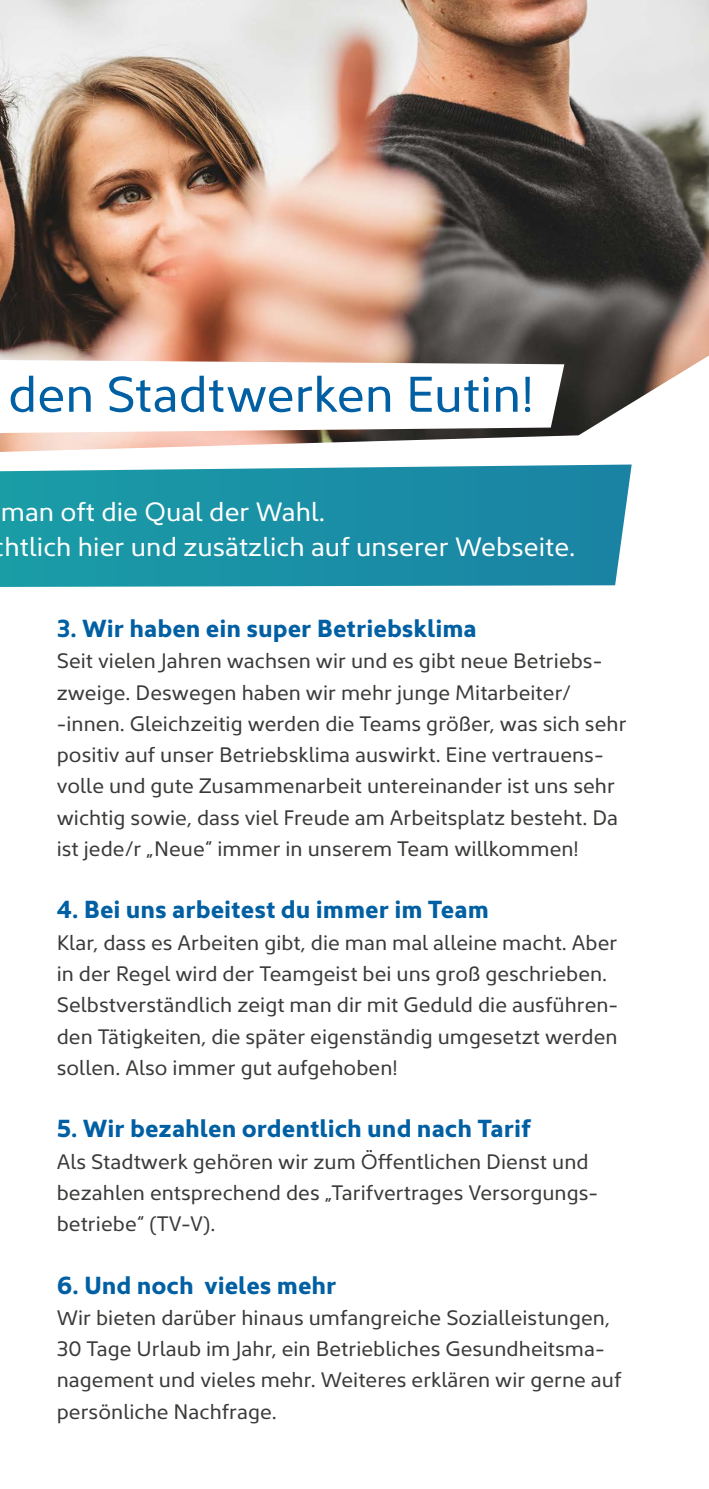
<style>
.page{position:relative;width:709px;height:1489px;background:#fff}
.page>*{position:absolute;margin:0;border:0;box-sizing:border-box;transform-origin:0 0}
.t1{font:50.75px "Kyrial Sans Pro";color:#0060a3}
.t2{font:27px/35px "Kyrial Sans Pro";letter-spacing:.005em;color:#fff}
.t3{font:700 25px "Kyrial Sans Pro";color:#0060a3}
.t4{font:21.25px/31.2px "Kyrial Sans Pro";letter-spacing:.005em;color:#3a3a39}
</style>
<div class="page">
<img style="left:0;top:0;width:709px;height:452px">
<svg style="left:0;top:360px;width:564px;height:73px"></svg>
<svg style="left:0;top:464px;width:631px;height:123px;background:#2595a9"></svg>
<h1 class="t1" style="left:8px;top:359px;width:527px">den Stadtwerken Eutin!</h1>
<p class="t2" style="left:1px;top:492px;width:576px">man oft die Qual der Wahl.<br>htlich hier und zusätzlich auf unserer Webseite.</p>
<p class="t3" style="left:57px;top:610px;width:421px">3. Wir haben ein super Betriebsklima</p>
<p class="t4" style="left:57px;top:644px;width:547px">Seit vielen Jahren wachsen wir und es gibt neue Betriebs&shy;zweige. Deswegen haben wir mehr junge Mitarbeiter/</p>
<p class="t4" style="left:57px;top:706px;width:571px">-innen. Gleichzeitig werden die Teams größer, was sich sehr positiv auf unser Betriebsklima auswirkt. Eine vertrauens&shy;volle und gute Zusammenarbeit untereinander ist uns sehr wichtig sowie, dass viel Freude am Arbeitsplatz besteht. Da ist jede/r „Neue“ immer in unserem Team willkommen!</p>
<p class="t3" style="left:57px;top:891px;width:433px">4. Bei uns arbeitest du immer im Team</p>
<p class="t4" style="left:57px;top:925px;width:563px">Klar, dass es Arbeiten gibt, die man mal alleine macht. Aber in der Regel wird der Teamgeist bei uns groß geschrieben.<br>Selbstverständlich zeigt man dir mit Geduld die ausführen&shy;den Tätigkeiten, die später eigenständig umgesetzt werden sollen. Also immer gut aufgehoben!</p>
<p class="t3" style="left:57px;top:1110px;width:476px">5. Wir bezahlen ordentlich und nach Tarif</p>
<p class="t4" style="left:57px;top:1144px;width:533px">Als Stadtwerk gehören wir zum Öffentlichen Dienst und</p>
<p class="t4" style="left:57px;top:1175px;width:543px">bezahlen entsprechend des „Tarifvertrages Versorgungs-</p>
<p class="t4" style="left:57px;top:1206px;width:160px">betriebe“ (TV-V).</p>
<p class="t3" style="left:57px;top:1266px;width:281px">6. Und noch vieles mehr</p>
<p class="t4" style="left:57px;top:1300px;width:566px">Wir bieten darüber hinaus umfangreiche Sozialleistungen, 30 Tage Urlaub im Jahr, ein Betriebliches Gesundheitsma&shy;nagement und vieles mehr. Weiteres erklären wir gerne auf persönliche Nachfrage.</p>
</div>
